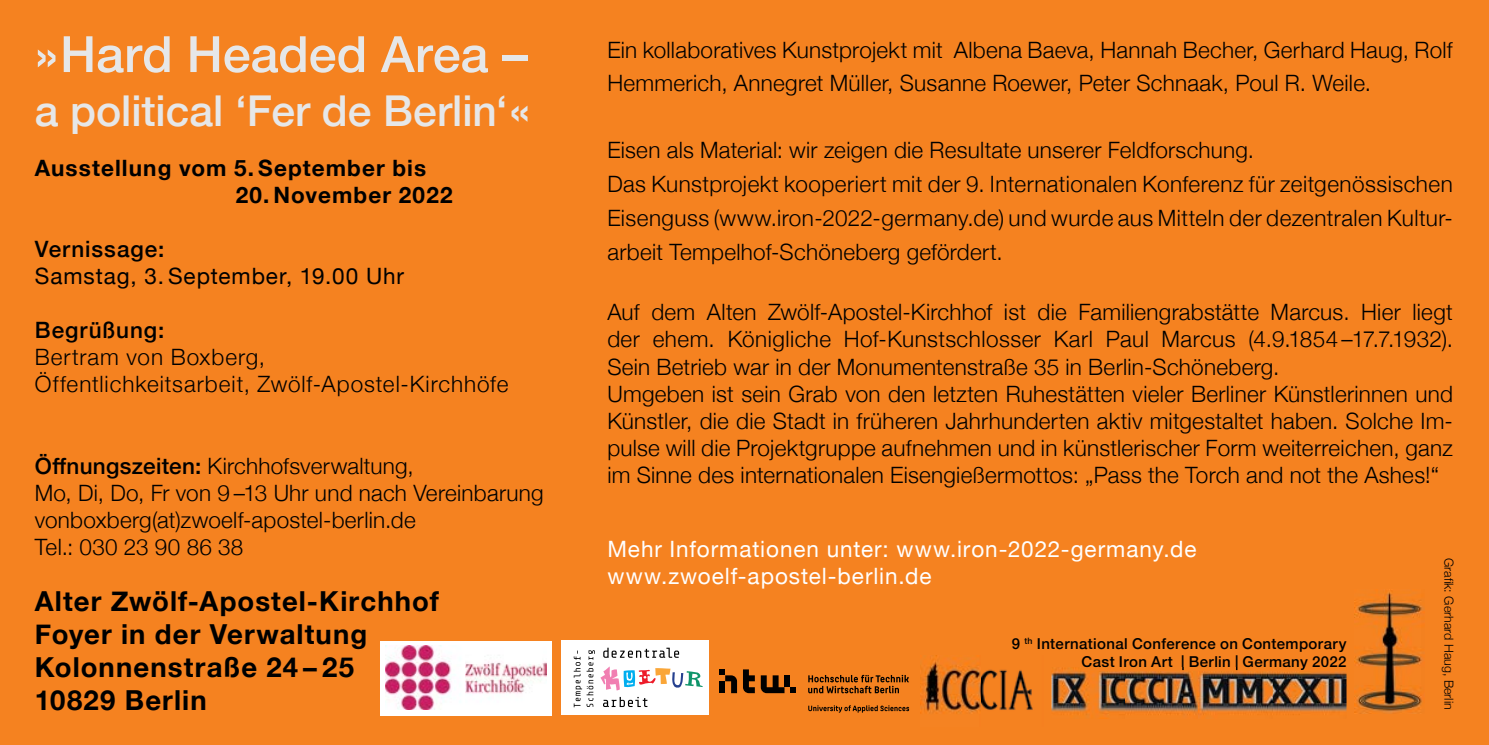
<style>
.page{position:relative;width:1489px;height:745px;background:#fff}
.page>*{position:absolute;margin:0;border:0;box-sizing:border-box;transform-origin:0 0}
.t1{font:500 50px "Helvetica Neue";color:#e6e7e8}
.t2{font:500 42.5px "Helvetica Neue";color:#e6e7e8}
.t3{font:700 27.5px/33px "Helvetica Neue";letter-spacing:.04em;color:#000}
.t4{font:300 22.5px/27px "Helvetica Neue";letter-spacing:.015em;color:#000}
.t5{font:22.5px/27px "Helvetica Neue";letter-spacing:.04em;color:#fff}
.t6{font:300 22.5px/27px "Helvetica Neue";letter-spacing:.04em;color:#000}
.t7{font:700 22.5px "Helvetica Neue";letter-spacing:.05em;color:#000}
.t8{font:22.5px "Helvetica Neue";letter-spacing:.04em;color:#000}
.t9{font:500 22.5px "Helvetica Neue";letter-spacing:.045em;color:#000}
.t10{font:500 15px/18px "Helvetica Neue";letter-spacing:.025em;color:#000;text-align:right}
.t11{font:300 12.5px "Helvetica Neue";color:#000}
.s1{font-size:45px}
.s2{font-weight:500}
</style>
<div class="page">
<div style="left:0;top:0;width:1488px;height:744px;background:#f58220"></div>
<div style="left:561px;top:640px;width:147px;height:74px;background:#fff"></div>
<svg style="left:573px;top:647px;width:129px;height:59px"></svg>
<div style="left:379px;top:640px;width:172px;height:74px;background:#fff"></div>
<img style="left:385px;top:645px;width:161px;height:64px">
<svg style="left:808px;top:674px;width:101px;height:18px"></svg>
<svg style="left:808px;top:705px;width:101px;height:7px"></svg>
<div style="left:784px;top:675px;width:6px;height:11px;background:#000"></div>
<svg style="left:790px;top:687px;width:6px;height:5px"></svg>
<svg style="left:743px;top:669px;width:11px;height:23px"></svg>
<svg style="left:760px;top:675px;width:24px;height:17px"></svg>
<svg style="left:719px;top:669px;width:18px;height:23px"></svg>
<img style="left:920px;top:655px;width:113px;height:59px">
<img style="left:1051px;top:668px;width:74px;height:48px">
<img style="left:1125px;top:669px;width:147px;height:49px">
<img style="left:1272px;top:669px;width:74px;height:46px">
<img style="left:1081px;top:667px;width:245px;height:2px">
<img style="left:1354px;top:592px;width:70px;height:121px">
<h1 class="t1" style="left:35px;top:14px;width:494px">» Hard Headed Area –</h1>
<h2 class="t2" style="left:35px;top:77px;width:497px">a political ‘Fer de Berlin‘ <span class="s1">«</span></h2>
<p class="t7" style="left:35px;top:150px;width:393px">Ausstellung vom 5. September bis</p>
<p class="t7" style="left:236px;top:177px;width:218px">20. November 2022</p>
<p class="t9" style="left:35px;top:231px;width:131px">Vernissage:</p>
<p class="t8" style="left:35px;top:260px;width:371px">Samstag, 3. September, 19.00 Uhr</p>
<p class="t9" style="left:35px;top:312px;width:131px">Begrüßung:</p>
<p class="t6" style="left:35px;top:342px;width:475px">Bertram von Boxberg,<br>Öffentlichkeitsarbeit, Zwölf-Apostel-Kirchhöfe</p>
<p class="t4" style="left:35px;top:450px;width:510px"><span class="s2">Öffnungszeiten:</span> Kirchhofsverwaltung,<br>Mo, Di, Do, Fr von 9 –13 Uhr und nach Vereinbarung vonboxberg(at)zwoelf-apostel-berlin.de<br>Tel.: 030 23 90 86 38</p>
<p class="t3" style="left:35px;top:585px;width:406px">Alter Zwölf-Apostel-Kirchhof<br>Foyer in der Verwaltung<br>Kolonnenstraße 24 – 25<br>10829 Berlin</p>
<p class="t4" style="left:607px;top:32px;width:846px;line-height:32.5px">Ein kollaboratives Kunstprojekt mit Albena Baeva, Hannah Becher, Gerhard Haug, Rolf<br>Hemmerich, Annegret Müller, Susanne Roewer, Peter Schnaak, Poul R. Weile.</p>
<p class="t4" style="left:607px;top:132px;width:847px;line-height:33.8px">Eisen als Material: wir zeigen die Resultate unserer Feldforschung.<br>Das Kunstprojekt kooperiert mit der 9. Internationalen Konferenz für zeitgenössischen Eisenguss (www.iron-2022-germany.de) und wurde aus Mitteln der dezentralen Kultur&shy;arbeit Tempelhof-Schöneberg gefördert.</p>
<p class="t4" style="left:607px;top:297px;width:847px">Auf dem Alten Zwölf-Apostel-Kirchhof ist die Familiengrabstätte Marcus. Hier liegt der ehem. Königliche Hof-Kunstschlosser Karl Paul Marcus (4.9.1854 –17.7.1932).<br>Sein Betrieb war in der Monumentenstraße 35 in Berlin-Schöneberg.<br>Umgeben ist sein Grab von den letzten Ruhestätten vieler Berliner Künstlerinnen und Künstler, die die Stadt in früheren Jahrhunderten aktiv mitgestaltet haben. Solche Im&shy;pulse will die Projektgruppe aufnehmen und in künstlerischer Form weiterreichen, ganz im Sinne des internationalen Eisengießermottos: „Pass the Torch and not the Ashes!“</p>
<p class="t5" style="left:607px;top:536px;width:590px">Mehr Informationen unter: www.iron-2022-germany.de www.zwoelf-apostel-berlin.de</p>
<p class="t10" style="left:1011px;top:633px;width:336px">9 <sup>th</sup> International Conference on Contemporary<br>Cast Iron Art | Berlin | Germany 2022</p>
<p class="t11" style="left:1458px;top:557px;width:153px;rotate:90deg">Grafik: Gerhard Haug, Berlin</p>
</div>
